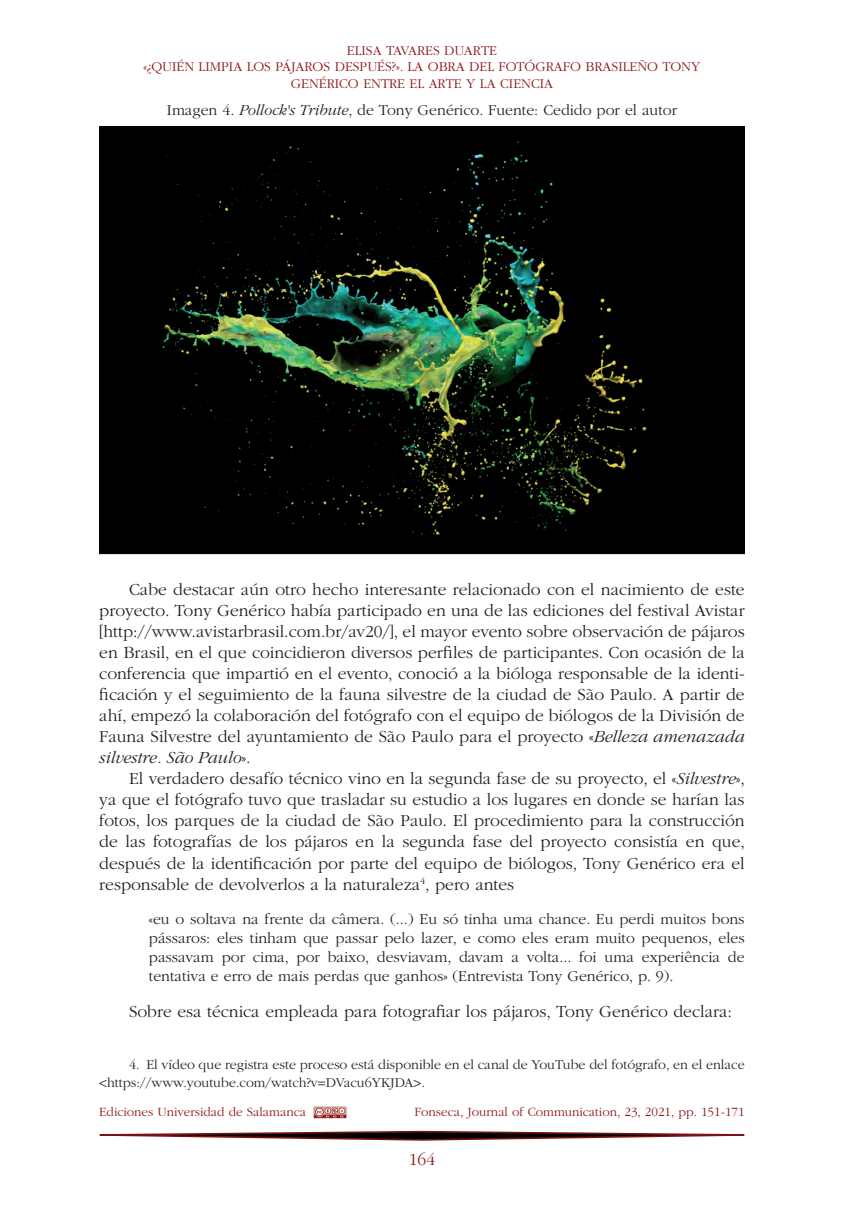
<style>
.page{position:relative;width:844px;height:1211px;background:#fff}
.page>*{position:absolute;margin:0;border:0;box-sizing:border-box;transform-origin:0 0}
.t1{font:300 17.5px/21px "ITC Garamond Std";color:#231f20;text-align:justify}
.t2{font:300 17.5px "ITC Garamond Std";color:#8e181b}
.t3{font:300 15.75px/19.2px "ITC Garamond Std";color:#231f20;text-align:justify}
.t4{font:300 14px/17.5px "ITC Garamond Std";color:#231f20}
.t5{font:300 14px/16.6px "ITC Garamond Std";color:#8e181b;text-align:center}
.t6{font:300 13.12px "ITC Garamond Std";color:#8e181b}
.s1{font-style:italic}
</style>
<div class="page">
<svg style="left:313px;top:1106px;width:33px;height:12px"></svg>
<svg style="left:99px;top:1130px;width:645px;height:9px"></svg>
<img style="left:99px;top:127px;width:645px;height:427px">
<p class="t5" style="left:144px;top:42px;width:558px">ELISA TAVARES DUARTE<br>«¿QUIÉN LIMPIA LOS PÁJAROS DESPUÉS?». LA OBRA DEL FOTÓGRAFO BRASILEÑO TONY<br>GENÉRICO ENTRE EL ARTE Y LA CIENCIA</p>
<p class="t3" style="left:167px;top:101px;width:511px">Imagen 4. <span class="s1">Pollock's Tribute</span>, de Tony Genérico. Fuente: Cedido por el autor</p>
<p class="t1" style="left:99px;top:579px;width:646px;text-indent:30px">Cabe destacar aún otro hecho interesante relacionado con el nacimiento de este proyecto. Tony Genérico había participado en una de las ediciones del festival Avistar [http://www.avistarbrasil.com.br/av20/], el mayor evento sobre observación de pájaros en Brasil, en el que coincidieron diversos perfiles de participantes. Con ocasión de la conferencia que impartió en el evento, conoció a la bióloga responsable de la identi&shy;ficación y el seguimiento de la fauna silvestre de la ciudad de São Paulo. A partir de ahí, empezó la colaboración del fotógrafo con el equipo de biólogos de la División de Fauna Silvestre del ayuntamiento de São Paulo para el proyecto «<span class="s1">Belleza amenazada silvestre. São Paulo</span>».</p>
<p class="t1" style="left:99px;top:768px;width:647px;text-indent:30px">El verdadero desafío técnico vino en la segunda fase de su proyecto, el «<span class="s1">Silvestre</span>», ya que el fotógrafo tuvo que trasladar su estudio a los lugares en donde se harían las fotos, los parques de la ciudad de São Paulo. El procedimiento para la construcción de las fotografías de los pájaros en la segunda fase del proyecto consistía en que, después de la identificación por parte del equipo de biólogos, Tony Genérico era el responsable de devolverlos a la naturaleza<sup>4</sup>, pero antes</p>
<p class="t3" style="left:149px;top:909px;width:597px">«eu o soltava na frente da câmera. (...) Eu só tinha uma chance. Eu perdi muitos bons pássaros: eles tinham que passar pelo lazer, e como eles eram muito pequenos, eles passavam por cima, por baixo, desviavam, davam a volta... foi uma experiência de tentativa e erro de mais perdas que ganhos» (Entrevista Tony Genérico, p. 9).</p>
<p class="t1" style="left:129px;top:1001px;width:604px">Sobre esa técnica empleada para fotografiar los pájaros, Tony Genérico declara:</p>
<p class="t4" style="left:99px;top:1056px;width:646px;text-indent:30px">4. El vídeo que registra este proceso está disponible en el canal de YouTube del fotógrafo, en el enlace &lt;https://www.youtube.com/watch?v=DVacu6YKJDA&gt;.</p>
<p class="t6" style="left:99px;top:1104px;width:208px">Ediciones Universidad de Salamanca</p>
<p class="t6" style="left:414px;top:1104px;width:331px">Fonseca, Journal of Communication, 23, 2021, pp. 151-171</p>
<p class="t2" style="left:409px;top:1150px;width:28px">164</p>
</div>
